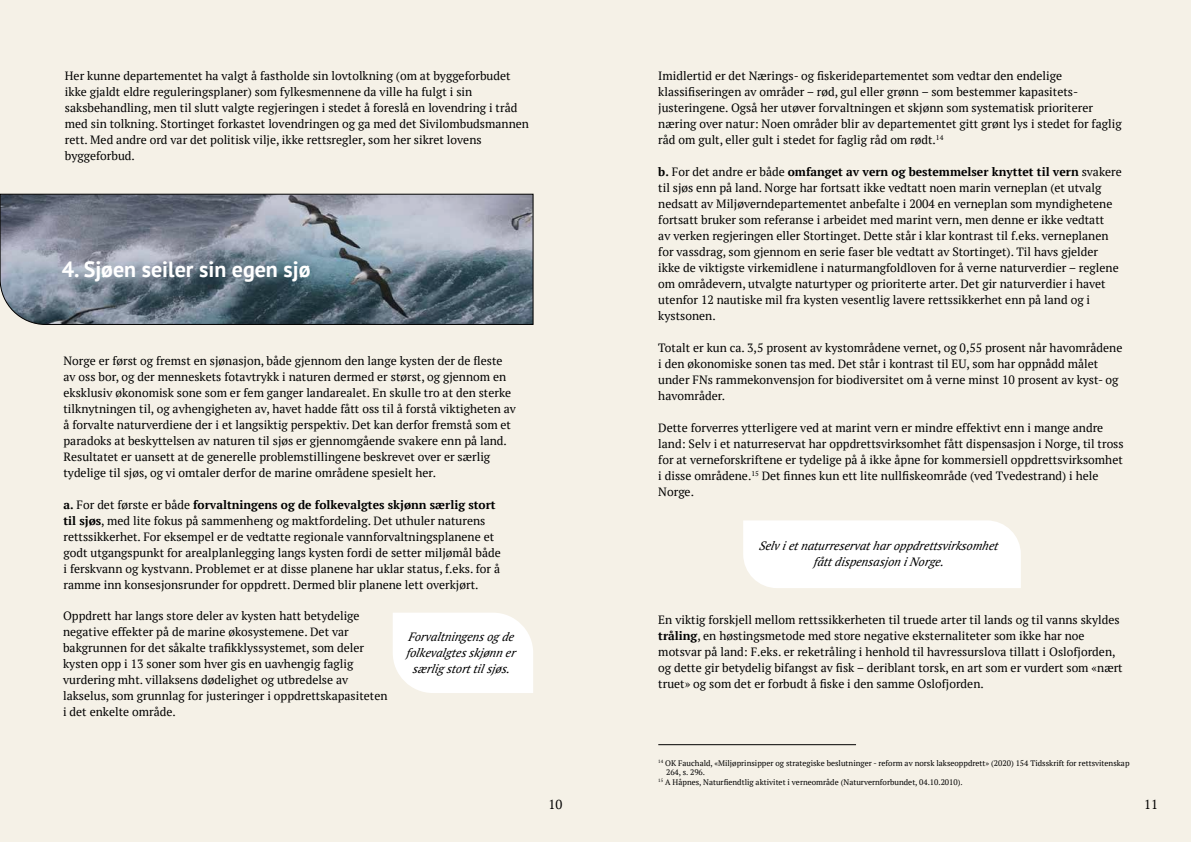
<style>
.page{position:relative;width:1191px;height:842px;background:#f5f1e7}
.page>*{position:absolute;margin:0;border:0;box-sizing:border-box;transform-origin:0 0}
.t1{font:700 22px "PT Sans";color:#fff}
.t2{font:13px "PT Serif";color:#000}
.t3{font:12px/16px "PT Serif";color:#000}
.t4{font:italic 12px/16px "PT Serif";color:#000;text-align:center}
.t5{font:8px "PT Serif";color:#000}
.s1{font-weight:700}
</style>
<div class="page">
<svg style="left:0;top:194px;width:533px;height:131px;background:#75818e"></svg>
<div style="left:393px;top:613px;width:140px;height:80px;background:#fff"></div>
<hr style="left:658px;top:744px;width:198px;height:1px;background:#000">
<div style="left:743px;top:520px;width:277px;height:68px;background:#fff"></div>
<p class="t3" style="left:65px;top:68px;width:465px">Her kunne departementet ha valgt å fastholde sin lovtolkning (om at byggeforbudet ikke gjaldt eldre reguleringsplaner) som fylkesmennene da ville ha fulgt i sin saksbehandling, men til slutt valgte regjeringen i stedet å foreslå en lovendring i tråd med sin tolkning. Stortinget forkastet lovendringen og ga med det Sivilombudsmannen rett. Med andre ord var det politisk vilje, ikke rettsregler, som her sikret lovens byggeforbud.</p>
<h1 class="t1" style="left:62px;top:254px;width:250px">4. Sjøen seiler sin egen sjø</h1>
<p class="t3" style="left:63px;top:352px;width:454px">Norge er først og fremst en sjønasjon, både gjennom den lange kysten der de fleste av oss bor, og der menneskets fotavtrykk i naturen dermed er størst, og gjennom en eksklusiv økonomisk sone som er fem ganger landarealet. En skulle tro at den sterke tilknytningen til, og avhengigheten av, havet hadde fått oss til å forstå viktigheten av å forvalte naturverdiene der i et langsiktig perspektiv. Det kan derfor fremstå som et paradoks at beskyttelsen av naturen til sjøs er gjennomgående svakere enn på land.<br>Resultatet er uansett at de generelle problemstillingene beskrevet over er særlig tydelige til sjøs, og vi omtaler derfor de marine områdene spesielt her.</p>
<p class="t3" style="left:63px;top:496px;width:439px"><span class="s1">a.</span> For det første er både <span class="s1">forvaltningens og de folkevalgtes skjønn særlig stort til sjøs</span>, med lite fokus på sammenheng og maktfordeling. Det uthuler naturens rettssikkerhet. For eksempel er de vedtatte regionale vannforvaltningsplanene et godt utgangspunkt for arealplanlegging langs kysten fordi de setter miljømål både i ferskvann og kystvann. Problemet er at disse planene har uklar status, f.eks. for å ramme inn konsesjonsrunder for oppdrett. Dermed blir planene lett overkjørt.</p>
<p class="t3" style="left:63px;top:608px;width:326px">Oppdrett har langs store deler av kysten hatt betydelige negative effekter på de marine økosystemene. Det var bakgrunnen for det såkalte trafikklyssystemet, som deler kysten opp i 13 soner som hver gis en uavhengig faglig vurdering mht. villaksens dødelighet og utbredelse av lakselus, som grunnlag for justeringer i oppdrettskapasiteten i det enkelte område.</p>
<p class="t4" style="left:406px;top:629px;width:113px">Forvaltningens og de folkevalgtes skjønn er særlig storttilsjøs.</p>
<p class="t3" style="left:658px;top:68px;width:465px">Imidlertid er det Nærings- og fiskeridepartementet som vedtar den endelige klassifiseringen av områder – rød, gul eller grønn – som bestemmer kapasitets&shy;justeringene. Også her utøver forvaltningen et skjønn som systematisk prioriterer næring over natur: Noen områder blir av departementet gitt grønt lys i stedet for faglig råd om gult, eller gult i stedet for faglig råd om rødt.<sup>14</sup></p>
<p class="t3" style="left:658px;top:164px;width:465px"><span class="s1">b.</span> For det andre er både <span class="s1">omfanget av vern og bestemmelser knyttet til vern</span> svakere til sjøs enn på land. Norge har fortsatt ikke vedtatt noen marin verneplan (et utvalg nedsatt av Miljøverndepartementet anbefalte i 2004 en verneplan som myndighetene fortsatt bruker som referanse i arbeidet med marint vern, men denne er ikke vedtatt<br>av verken regjeringen eller Stortinget. Dette står i klar kontrast til f.eks. verneplanen for vassdrag, som gjennom en serie faser ble vedtatt av Stortinget). Til havs gjelder ikke de viktigste virkemidlene i naturmangfoldloven for å verne naturverdier – reglene om områdevern, utvalgte naturtyper og prioriterte arter. Det gir naturverdier i havet utenfor 12 nautiske mil fra kysten vesentlig lavere rettssikkerhet enn på land og i kystsonen.</p>
<p class="t3" style="left:658px;top:340px;width:465px">Totalt er kun ca. 3,5 prosent av kystområdene vernet, og 0,55 prosent når havområdene i den økonomiske sonen tas med. Det står i kontrast til EU, som har oppnådd målet under FNs rammekonvensjon for biodiversitet om å verne minst 10 prosent av kyst- og havområder.</p>
<p class="t3" style="left:658px;top:420px;width:467px">Dette forverres ytterligere ved at marint vern er mindre effektivt enn i mange andre land: Selv i et naturreservat har oppdrettsvirksomhet fått dispensasjon i Norge, til tross for at verneforskriftene er tydelige på å ikke åpne for kommersiell oppdrettsvirksomhet i disse områdene.<sup>15</sup> Det finnes kun ett lite nullfiskeområde (ved Tvedestrand) i hele Norge.</p>
<p class="t4" style="left:758px;top:537px;width:243px">Selv ietnaturreservatharoppdrettsvirksomhet fåttdispensasjon iNorge.</p>
<p class="t3" style="left:658px;top:612px;width:466px">En viktig forskjell mellom rettssikkerheten til truede arter til lands og til vanns skyldes <span class="s1">tråling</span>, en høstingsmetode med store negative eksternaliteter som ikke har noe motsvar på land: F.eks. er reketråling i henhold til havressurslova tillatt i Oslofjorden, og dette gir betydelig bifangst av fisk – deriblant torsk, en art som er vurdert som «nært truet» og som det er forbudt å fiske i den samme Oslofjorden.</p>
<p class="t5" style="left:658px;top:758px;width:473px"><sup>14</sup> OK Fauchald, «Miljøprinsipper og strategiske beslutninger - reform av norsk lakseoppdrett» (2020) 154 Tidsskrift for rettsvitenskap</p>
<p class="t5" style="left:666px;top:767px;width:41px">264, s. 296.</p>
<p class="t5" style="left:658px;top:777px;width:306px"><sup>15</sup> A Håpnes, Naturfiendtlig aktivitet i verneområde (Naturvernforbundet, 04.10.2010).</p>
<p class="t2" style="left:548px;top:796px;width:15px">10</p>
<p class="t2" style="left:1144px;top:796px;width:15px">11</p>
</div>
